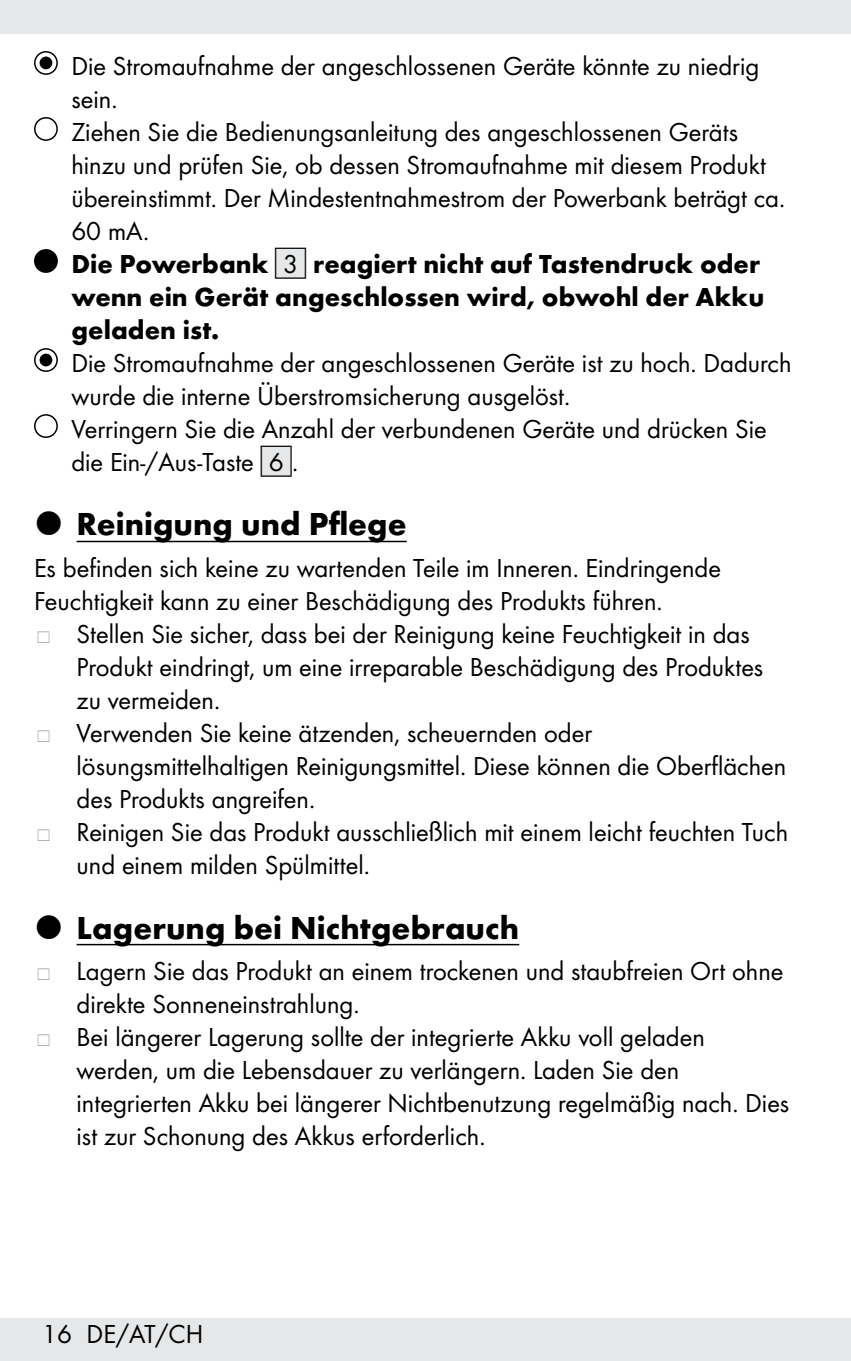
<style>
.page{position:relative;width:851px;height:1361px;background:#fff}
.page>*{position:absolute;margin:0;border:0;box-sizing:border-box;transform-origin:0 0}
.t1{font:700 33px "Futura";color:#000}
.t2{font:27px/33px "Futura Boo";color:#000}
.t3{font:700 27px/33px "Futura";color:#000}
.s1{font-family:"IMP Lidl Num Box";font-weight:400;font-size:23.7px;color:#e6e7e8}
.s2{font-family:"IMP Lidl Num Box";font-weight:400;font-size:23.7px}
.s3{font-family:"IMP Lidl Num Box";font-size:23.7px;color:#e6e7e8}
.s4{font-family:"IMP Lidl Num Box";font-size:23.7px}
</style>
<div class="page">
<div style="left:0;top:1318px;width:850px;height:43px;background:#e6e7e8"></div>
<div style="left:0;top:0;width:850px;height:34px;background:#e6e7e8"></div>
<hr style="left:77px;top:541px;width:329px;height:1px;background:#000">
<hr style="left:77px;top:944px;width:442px;height:1px;background:#000">
<div style="left:34px;top:51px;width:24px;height:24px;border:2px solid #000;border-radius:50%"></div>
<div style="left:40px;top:57px;width:12px;height:12px;background:#000;border-radius:50%"></div>
<div style="left:34px;top:117px;width:24px;height:24px;border:2px solid #000;border-radius:50%"></div>
<div style="left:35px;top:250px;width:22px;height:22px;background:#000;border-radius:50%"></div>
<div style="left:34px;top:249px;width:24px;height:24px;border:2px solid #000;border-radius:50%"></div>
<div style="left:34px;top:348px;width:24px;height:24px;border:2px solid #000;border-radius:50%"></div>
<div style="left:40px;top:354px;width:12px;height:12px;background:#000;border-radius:50%"></div>
<div style="left:34px;top:414px;width:24px;height:24px;border:2px solid #000;border-radius:50%"></div>
<p class="t2" style="left:71px;top:48px;width:715px">Die Stromaufnahme der angeschlossenen Geräte könnte zu niedrig sein.<br>Ziehen Sie die Bedienungsanleitung des angeschlossenen Geräts hinzu und prüfen Sie, ob dessen Stromaufnahme mit diesem Produkt übereinstimmt. Der Mindestentnahmestrom der Powerbank beträgt ca.<br>60 mA.</p>
<p class="t3" style="left:71px;top:245px;width:694px">Die Powerbank <span class="s1">[</span><span class="s2">3]</span> reagiert nicht auf Tastendruck oder wenn ein Gerät angeschlossen wird, obwohl der Akku geladen ist.</p>
<p class="t2" style="left:71px;top:345px;width:721px">Die Stromaufnahme der angeschlossenen Geräte ist zu hoch. Dadurch wurde die interne Überstromsicherung ausgelöst.<br>Verringern Sie die Anzahl der verbundenen Geräte und drücken Sie die Ein-/Aus-Taste <span class="s3">[</span><span class="s4">6]</span>.</p>
<p class="t1" style="left:77px;top:500px;width:331px">Reinigung und Pflege</p>
<p class="t2" style="left:34px;top:550px;width:688px">Es befinden sich keine zu wartenden Teile im Inneren. Eindringende<br>Feuchtigkeit kann zu einer Beschädigung des Produkts führen.</p>
<p class="t2" style="left:77px;top:616px;width:713px">Stellen Sie sicher, dass bei der Reinigung keine Feuchtigkeit in das Produkt eindringt, um eine irreparable Beschädigung des Produktes zu vermeiden.<br>Verwenden Sie keine ätzenden, scheuernden oder lösungsmittelhaltigen Reinigungsmittel. Diese können die Oberflächen des Produkts angreifen.<br>Reinigen Sie das Produkt ausschließlich mit einem leicht feuchten Tuch und einem milden Spülmittel.</p>
<p class="t1" style="left:77px;top:903px;width:444px">Lagerung bei Nichtgebrauch</p>
<p class="t2" style="left:77px;top:953px;width:714px">Lagern Sie das Produkt an einem trockenen und staubfreien Ort ohne direkte Sonneneinstrahlung.<br>Bei längerer Lagerung sollte der integrierte Akku voll geladen werden, um die Lebensdauer zu verlängern. Laden Sie den integrierten Akku bei längerer Nichtbenutzung regelmäßig nach. Dies ist zur Schonung des Akkus erforderlich.</p>
<p class="t2" style="left:42px;top:1316px;width:163px">16 DE/AT/CH</p>
</div>
